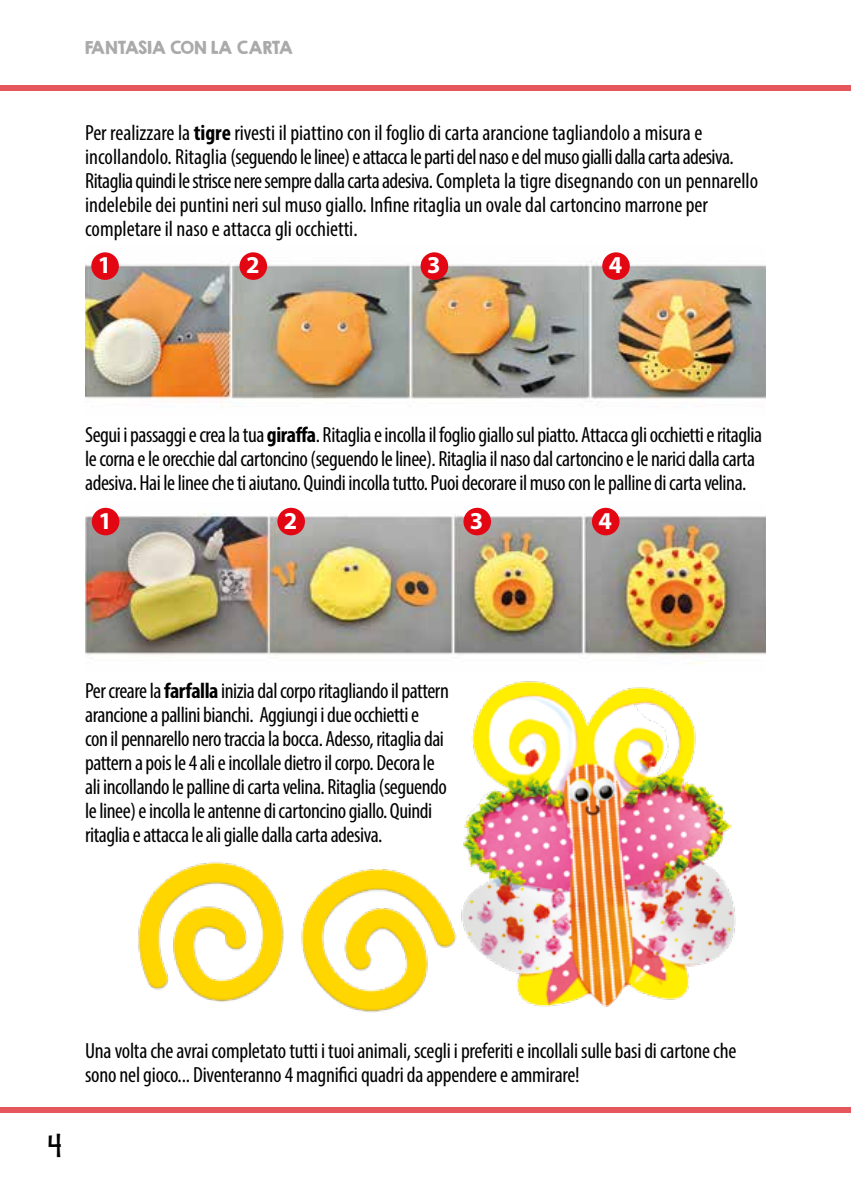
<style>
.page{position:relative;width:851px;height:1191px;background:#fff}
.page>*{position:absolute;margin:0;border:0;box-sizing:border-box;transform-origin:0 0}
.t1{font:700 24.4px "Myriad Pro";color:#fff}
.t2{font:24px "KG She Persisted";color:#000}
.t3{font:condensed 22px/24px "Myriad Pro";letter-spacing:-.02em;color:#000}
.t4{font:condensed 22px/24px "Myriad Pro";color:#000}
.t5{font:16px "KG Second Chances Solid";color:#aaa}
.s1{font-weight:700}
</style>
<div class="page">
<div style="left:0;top:85px;width:850px;height:5px;background:#e6565d"></div>
<div style="left:0;top:1107px;width:850px;height:5px;background:#e6565d"></div>
<img style="left:85px;top:252px;width:680px;height:155px">
<img style="left:85px;top:507px;width:680px;height:157px">
<div style="left:91px;top:252px;width:28px;height:28px;background:#e30613;border-radius:50%"></div>
<div style="left:92px;top:508px;width:27px;height:27px;background:#e30613;border-radius:50%"></div>
<div style="left:239px;top:252px;width:28px;height:28px;background:#e30613;border-radius:50%"></div>
<div style="left:277px;top:508px;width:28px;height:27px;background:#e30613;border-radius:50%"></div>
<div style="left:420px;top:252px;width:28px;height:28px;background:#e30613;border-radius:50%"></div>
<div style="left:463px;top:508px;width:28px;height:27px;background:#e30613;border-radius:50%"></div>
<div style="left:602px;top:252px;width:27px;height:28px;background:#e30613;border-radius:50%"></div>
<div style="left:592px;top:508px;width:27px;height:27px;background:#e30613;border-radius:50%"></div>
<img style="left:138px;top:681px;width:598px;height:332px">
<p class="t5" style="left:85px;top:38px;width:209px">FANTASIA CON LA CARTA</p>
<p class="t4" style="left:85px;top:121px;width:674px">Per realizzare la <span class="s1">tigre</span> rivesti il piattino con il foglio di carta arancione tagliandolo a misura e incollandolo. Ritaglia (seguendo le linee) e attacca le parti del naso e del muso gialli dalla carta adesiva.<br>Ritaglia quindi le strisce nere sempre dalla carta adesiva. Completa la tigre disegnando con un pennarello indelebile dei puntini neri sul muso giallo. Infine ritaglia un ovale dal cartoncino marrone per completare il naso e attacca gli occhietti.</p>
<p class="t1" style="left:98px;top:249px;width:15px">1</p>
<p class="t1" style="left:246px;top:249px;width:15px">2</p>
<p class="t1" style="left:427px;top:249px;width:15px">3</p>
<p class="t1" style="left:608px;top:249px;width:15px">4</p>
<p class="t3" style="left:85px;top:423px;width:678px">Segui i passaggi e crea la tua <span class="s1">giraffa</span>. Ritaglia e incolla il foglio giallo sul piatto. Attacca gli occhietti e ritaglia le corna e le orecchie dal cartoncino (seguendo le linee). Ritaglia il naso dal cartoncino e le narici dalla carta adesiva. Hai le linee che ti aiutano. Quindi incolla tutto. Puoi decorare il muso con le palline di carta velina.</p>
<p class="t1" style="left:98px;top:504px;width:15px">1</p>
<p class="t1" style="left:284px;top:504px;width:15px">2</p>
<p class="t1" style="left:470px;top:504px;width:15px">3</p>
<p class="t3" style="left:85px;top:679px;width:365px">Per creare la <span class="s1">farfalla</span> inizia dal corpo ritagliando il pattern arancione a pallini bianchi. Aggiungi i due occhietti e<br>con il pennarello nero traccia la bocca. Adesso, ritaglia dai pattern a pois le 4 ali e incollale dietro il corpo. Decora le ali incollando le palline di carta velina. Ritaglia (seguendo le linee) e incolla le antenne di cartoncino giallo. Quindi ritaglia e attacca le ali gialle dalla carta adesiva.</p>
<p class="t1" style="left:598px;top:504px;width:15px">4</p>
<p class="t2" style="left:48px;top:1127px;width:15px">4</p>
<p class="t3" style="left:85px;top:1038px;width:652px">Una volta che avrai completato tutti i tuoi animali, scegli i preferiti e incollali sulle basi di cartone che sono nel gioco... Diventeranno 4 magnifici quadri da appendere e ammirare!</p>
</div>
